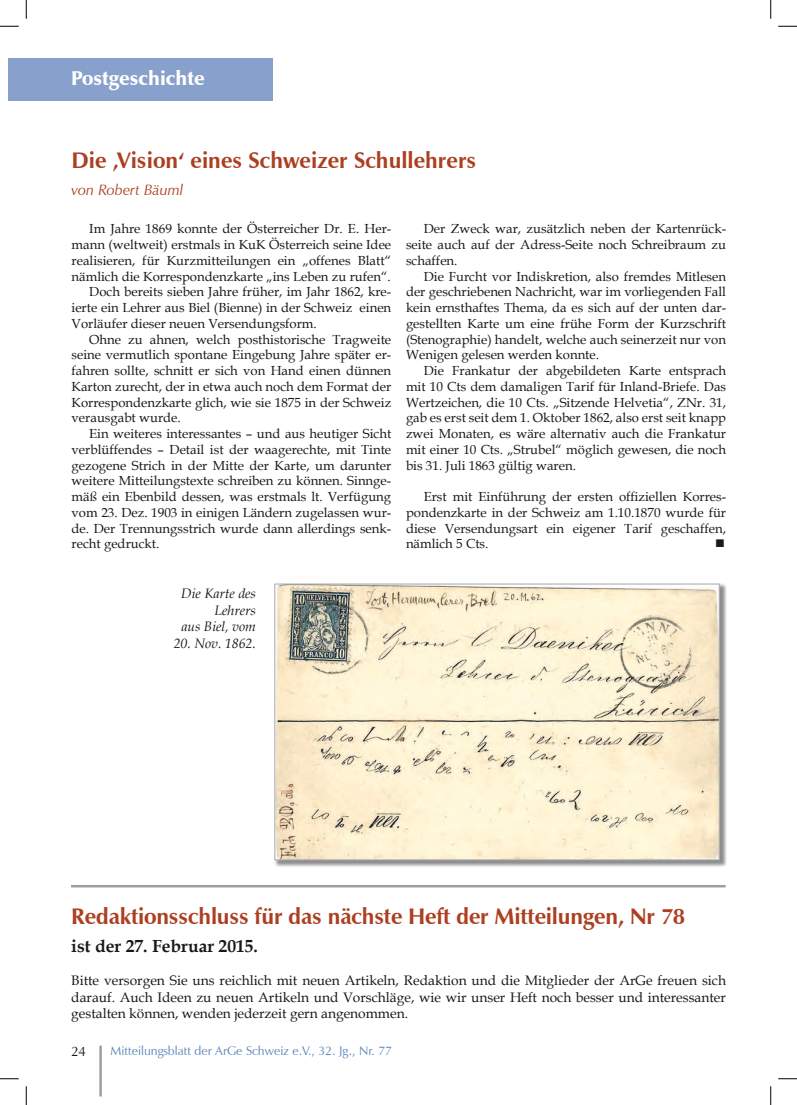
<style>
.page{position:relative;width:797px;height:1105px;background:#fff}
.page>*{position:absolute;margin:0;border:0;box-sizing:border-box;transform-origin:0 0}
.t1{font:700 22.5px "Zapf Humanist 601 BT";letter-spacing:-.01em;color:#ad3f21}
.t2{font:900 20px "Zapf Humanist 601 BT";color:#fff}
.t3{font:700 17.5px "Book Antiqua";color:#1a171c}
.t4{font:italic 15px "Zapf Humanist 601 BT";color:#ad3f21}
.t5{font:13.75px/16.5px "Book Antiqua";color:#1a171c;text-align:justify}
.t6{font:italic 13.75px/16.5px "Book Antiqua";color:#1a171c;text-align:right}
.t7{font:13.75px "Zapf Humanist 601 BT";color:#1a171c}
.t8{font:13.12px/15.8px "Book Antiqua";color:#1a171c;text-align:justify}
.t9{font:13.12px "Wingdings";color:#1a171c}
.t10{font:12.5px "Zapf Humanist 601 BT";color:#5b84bc}
</style>
<div class="page">
<div style="left:9px;top:59px;width:263px;height:42px;background:#88a0cc"></div>
<hr style="left:99px;top:1046px;width:3px;height:50px;background:#9d9ea0">
<div style="left:273px;top:582px;width:453px;height:285px;background:#1a171c;opacity:.5"></div>
<svg style="left:274px;top:583px;width:446px;height:278px;background:#efe5c8"></svg>
<hr style="left:71px;top:885px;width:654px;height:2px;background:#9d9ea0">
<svg style="left:0;top:25px;width:19px;height:2px"></svg>
<svg style="left:778px;top:25px;width:19px;height:2px"></svg>
<svg style="left:0;top:1078px;width:19px;height:1px"></svg>
<svg style="left:778px;top:1078px;width:19px;height:1px"></svg>
<svg style="left:25px;top:0;width:2px;height:19px"></svg>
<svg style="left:25px;top:1086px;width:2px;height:19px"></svg>
<svg style="left:770px;top:0;width:1px;height:19px"></svg>
<svg style="left:770px;top:1086px;width:2px;height:19px"></svg>
<p class="t2" style="left:71px;top:65px;width:135px">Postgeschichte</p>
<p class="t1" style="left:72px;top:146px;width:406px">Die ‚Vision‘ eines Schweizer Schullehrers</p>
<p class="t4" style="left:72px;top:180px;width:113px">von Robert Bäuml</p>
<p class="t8" style="left:72px;top:221px;width:321px;text-indent:18px">Im Jahre 1869 konnte der Österreicher Dr. E. Her&shy;mann (weltweit) erstmals in KuK Österreich seine Idee realisieren, für Kurzmitteilungen ein „offenes Blatt“ nämlich die Korrespondenzkarte „ins Leben zu rufen“.</p>
<p class="t8" style="left:72px;top:284px;width:321px;text-indent:18px">Doch bereits sieben Jahre früher, im Jahr 1862, kre&shy;ierte ein Lehrer aus Biel (Bienne) in der Schweiz einen Vorläufer dieser neuen Versendungsform.</p>
<p class="t8" style="left:72px;top:331px;width:321px;text-indent:18px">Ohne zu ahnen, welch posthistorische Tragweite seine vermutlich spontane Eingebung Jahre später er&shy;fahren sollte, schnitt er sich von Hand einen dünnen Karton zurecht, der in etwa auch noch dem Format der Korrespondenzkarte glich, wie sie 1875 in der Schweiz verausgabt wurde.</p>
<p class="t8" style="left:72px;top:425px;width:321px;text-indent:18px">Ein weiteres interessantes – und aus heutiger Sicht verblüffendes – Detail ist der waagerechte, mit Tinte gezogene Strich in der Mitte der Karte, um darunter weitere Mitteilungstexte schreiben zu können. Sinnge&shy;mäß ein Ebenbild dessen, was erstmals lt. Verfügung vom 23. Dez. 1903 in einigen Ländern zugelassen wur&shy;de. Der Trennungsstrich wurde dann allerdings senk&shy;recht gedruckt.</p>
<p class="t8" style="left:406px;top:221px;width:321px;text-indent:18px">Der Zweck war, zusätzlich neben der Kartenrück&shy;seite auch auf der Adress-Seite noch Schreibraum zu schaffen.</p>
<p class="t8" style="left:406px;top:268px;width:321px;text-indent:18px">Die Furcht vor Indiskretion, also fremdes Mitlesen der geschriebenen Nachricht, war im vorliegenden Fall kein ernsthaftes Thema, da es sich auf der unten dar&shy;gestellten Karte um eine frühe Form der Kurzschrift (Stenographie) handelt, welche auch seinerzeit nur von Wenigen gelesen werden konnte.</p>
<p class="t8" style="left:406px;top:362px;width:321px;text-indent:18px">Die Frankatur der abgebildeten Karte entsprach mit 10 Cts dem damaligen Tarif für Inland-Briefe. Das Wertzeichen, die 10 Cts. „Sitzende Helvetia“, ZNr. 31, gab es erst seit dem 1. Oktober 1862, also erst seit knapp zwei Monaten, es wäre alternativ auch die Frankatur mit einer 10 Cts. „Strubel“ möglich gewesen, die noch bis 31. Juli 1863 gültig waren.</p>
<p class="t8" style="left:406px;top:488px;width:321px;text-indent:18px">Erst mit Einführung der ersten offiziellen Korres&shy;pondenzkarte in der Schweiz am 1.10.1870 wurde für diese Versendungsart ein eigener Tarif geschaffen, nämlich 5 Cts.</p>
<p class="t9" style="left:715px;top:537px;width:11px">■</p>
<p class="t6" style="left:181px;top:585px;width:76px">Die Karte des<br>Lehrers<br>aus Biel, vom</p>
<p class="t6" style="left:174px;top:634px;width:84px">20. Nov. 1862.</p>
<p class="t1" style="left:71px;top:902px;width:615px">Redaktionsschluss für das nächste Heft der Mitteilungen, Nr 78</p>
<p class="t3" style="left:71px;top:934px;width:188px">ist der 27. Februar 2015.</p>
<p class="t5" style="left:71px;top:972px;width:656px">Bitte versorgen Sie uns reichlich mit neuen Artikeln, Redaktion und die Mitglieder der ArGe freuen sich darauf. Auch Ideen zu neuen Artikeln und Vorschläge, wie wir unser Heft noch besser und interessanter gestalten können, wenden jederzeit gern angenommen.</p>
<p class="t7" style="left:71px;top:1043px;width:17px">24</p>
<p class="t10" style="left:110px;top:1043px;width:283px">Mitteilungsblatt der ArGe Schweiz e.V., 32. Jg., Nr. 77</p>
</div>
